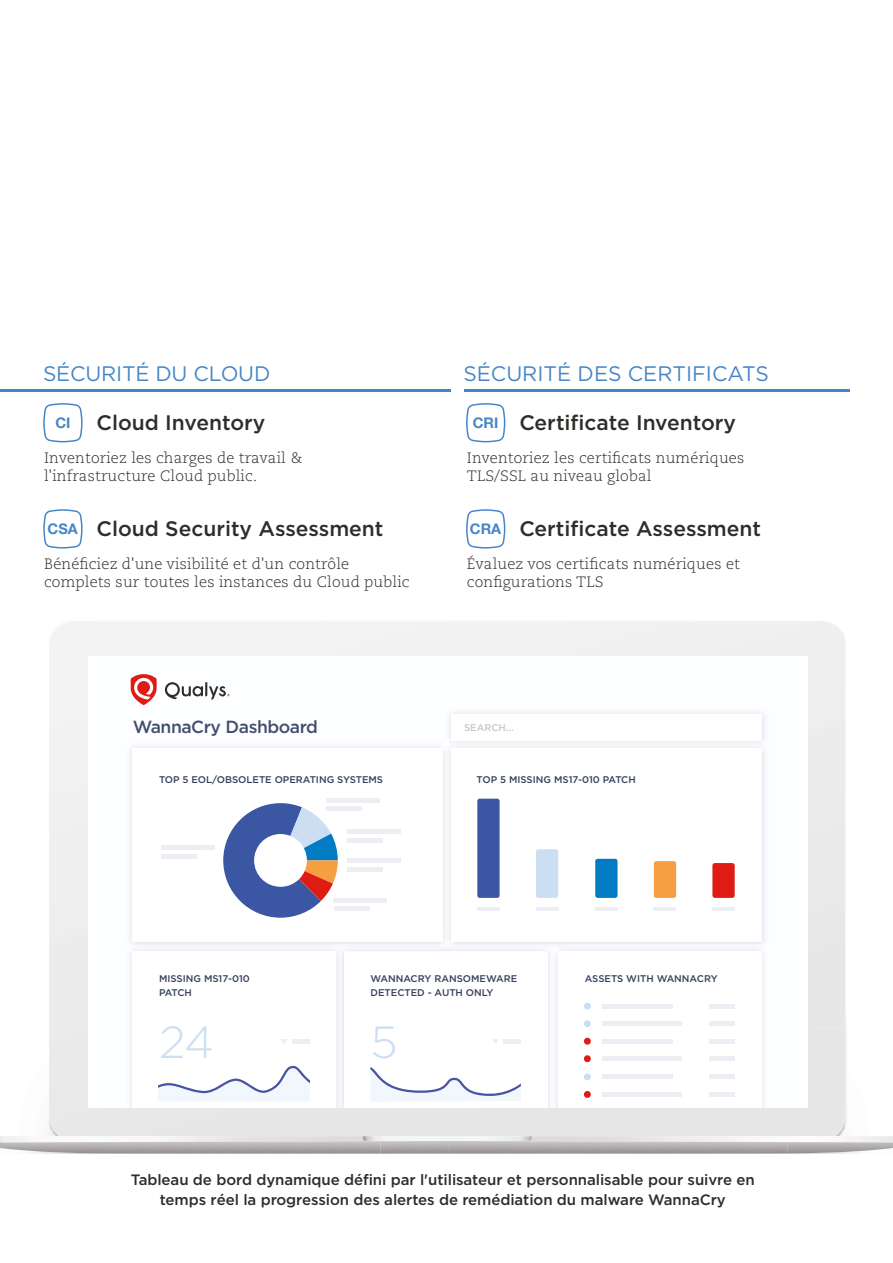
<style>
.page{position:relative;width:893px;height:1263px;background:#fff}
.page>*{position:absolute;margin:0;border:0;box-sizing:border-box;transform-origin:0 0}
.t1{font:300 45px "Gotham";color:#ccdff2}
.t2{font:500 21px "Gotham";color:#2f2c29}
.t3{font:21px "Gotham";color:#4686c6}
.t4{font:500 17.55px "Gotham";letter-spacing:-.025em;color:#424f6f}
.t5{font:300 15px/18px "Caecilia LT Pro 45";letter-spacing:.01em;color:#2f2c29}
.t6{font:500 15px/19.5px "Gotham";letter-spacing:-.005em;color:#2f2c29;text-align:center}
.t7{font:700 14.55px "Helvetica Neue";color:#4686c6}
.t8{font:500 9.75px/14.1px "Gotham";color:#353f5b}
.t9{font:500 9.75px "Gotham";color:#c7c7c6}
</style>
<div class="page">
<img style="left:834px;top:1153px;width:18px;height:1px">
<img style="left:845px;top:1018px;width:2px;height:108px">
<img style="left:845px;top:790px;width:1px;height:326px">
<svg style="left:0;top:1136px;width:893px;height:5px"></svg>
<img style="left:0;top:1141px;width:893px;height:12px">
<img style="left:808px;top:658px;width:1px;height:450px">
<img style="left:762px;top:953px;width:1px;height:155px">
<img style="left:336px;top:952px;width:222px;height:156px">
<hr style="left:709px;top:1004px;width:26px;height:4px;background:#edeef3">
<hr style="left:602px;top:1004px;width:71px;height:4px;background:#edeef3">
<div style="left:584px;top:1003px;width:7px;height:6px;background:#ccdff2;border-radius:50%"></div>
<div style="left:709px;top:1021px;width:26px;height:5px;background:#edeef3"></div>
<div style="left:602px;top:1021px;width:79px;height:5px;background:#edeef3"></div>
<div style="left:584px;top:1020px;width:7px;height:7px;background:#ccdff2;border-radius:50%"></div>
<hr style="left:709px;top:1039px;width:26px;height:4px;background:#edeef3">
<hr style="left:602px;top:1039px;width:71px;height:4px;background:#edeef3">
<div style="left:584px;top:1038px;width:7px;height:7px;background:#df1c13;border-radius:50%"></div>
<div style="left:709px;top:1056px;width:26px;height:5px;background:#edeef3"></div>
<div style="left:602px;top:1056px;width:79px;height:5px;background:#edeef3"></div>
<div style="left:584px;top:1055px;width:7px;height:7px;background:#df1c13;border-radius:50%"></div>
<hr style="left:709px;top:1075px;width:26px;height:4px;background:#edeef3">
<hr style="left:602px;top:1075px;width:71px;height:4px;background:#edeef3">
<div style="left:584px;top:1073px;width:7px;height:7px;background:#ccdff2;border-radius:50%"></div>
<hr style="left:709px;top:1092px;width:26px;height:4px;background:#edeef3">
<hr style="left:602px;top:1092px;width:79px;height:4px;background:#edeef3">
<div style="left:584px;top:1091px;width:7px;height:7px;background:#df1c13;border-radius:50%"></div>
<img style="left:550px;top:952px;width:7px;height:155px">
<div style="left:344px;top:951px;width:203px;height:156px;background:#fff"></div>
<svg style="left:370px;top:1067px;width:151px;height:35px"></svg>
<hr style="left:504px;top:1039px;width:17px;height:4px;background:#edeef3">
<svg style="left:492px;top:1039px;width:7px;height:5px"></svg>
<img style="left:336px;top:952px;width:6px;height:155px">
<img style="left:131px;top:953px;width:1px;height:154px">
<hr style="left:292px;top:1039px;width:17px;height:4px;background:#edeef3">
<svg style="left:281px;top:1039px;width:6px;height:5px"></svg>
<svg style="left:159px;top:1066px;width:150px;height:35px"></svg>
<div style="left:452px;top:945px;width:314px;height:7px;background:#f5f6fa"></div>
<img style="left:558px;top:951px;width:203px;height:1px">
<svg style="left:550px;top:945px;width:7px;height:7px"></svg>
<img style="left:452px;top:951px;width:95px;height:1px">
<div style="left:477px;top:799px;width:23px;height:99px;background:#3b56a3;border-radius:2px"></div>
<div style="left:536px;top:849px;width:22px;height:49px;background:#ccdff2;border-radius:2px"></div>
<div style="left:595px;top:859px;width:22px;height:39px;background:#007bc4;border-radius:2px"></div>
<div style="left:654px;top:861px;width:22px;height:37px;background:#f59e42;border-radius:2px"></div>
<div style="left:712px;top:863px;width:23px;height:35px;background:#df1c13;border-radius:2px"></div>
<hr style="left:477px;top:908px;width:23px;height:3px;background:#edeef3">
<hr style="left:536px;top:908px;width:22px;height:3px;background:#edeef3">
<hr style="left:595px;top:908px;width:22px;height:3px;background:#edeef3">
<hr style="left:654px;top:908px;width:22px;height:3px;background:#edeef3">
<hr style="left:712px;top:908px;width:23px;height:3px;background:#edeef3">
<svg style="left:336px;top:947px;width:6px;height:5px"></svg>
<svg style="left:442px;top:949px;width:10px;height:2px"></svg>
<svg style="left:223px;top:803px;width:115px;height:115px"></svg>
<div style="left:254px;top:834px;width:53px;height:53px;background:#fff;border-radius:50%"></div>
<hr style="left:162px;top:846px;width:53px;height:4px;background:#edeef3">
<div style="left:162px;top:854px;width:35px;height:5px;background:#edeef3"></div>
<hr style="left:326px;top:798px;width:53px;height:4px;background:#edeef3">
<hr style="left:326px;top:807px;width:36px;height:4px;background:#edeef3">
<div style="left:348px;top:829px;width:53px;height:5px;background:#edeef3"></div>
<hr style="left:348px;top:838px;width:35px;height:4px;background:#edeef3">
<hr style="left:348px;top:859px;width:53px;height:4px;background:#edeef3">
<div style="left:348px;top:867px;width:35px;height:5px;background:#edeef3"></div>
<hr style="left:334px;top:898px;width:53px;height:4px;background:#edeef3">
<hr style="left:334px;top:907px;width:35px;height:4px;background:#edeef3">
<svg style="left:165px;top:682px;width:65px;height:18px"></svg>
<svg style="left:130px;top:674px;width:27px;height:31px"></svg>
<hr style="left:0;top:389px;width:451px;height:2px;background:#4686c6">
<hr style="left:464px;top:389px;width:386px;height:2px;background:#4686c6">
<svg style="left:466px;top:403px;width:39px;height:39px"></svg>
<svg style="left:43px;top:403px;width:40px;height:39px"></svg>
<svg style="left:466px;top:509px;width:39px;height:40px"></svg>
<svg style="left:43px;top:509px;width:40px;height:40px"></svg>
<h2 class="t3" style="left:43px;top:362px;width:229px">SÉCURITÉ DU CLOUD</h2>
<h2 class="t3" style="left:463px;top:362px;width:307px">SÉCURITÉ DES CERTIFICATS</h2>
<h2 class="t2" style="left:519px;top:411px;width:218px">Certificate Inventory</h2>
<p class="t5" style="left:467px;top:448px;width:279px">Inventoriez les certificats numériques<br>TLS/SSL au niveau global</p>
<h2 class="t2" style="left:97px;top:411px;width:170px">Cloud Inventory</h2>
<p class="t5" style="left:44px;top:448px;width:260px">Inventoriez les charges de travail &amp; l'infrastructure Cloud public.</p>
<p class="t7" style="left:55px;top:412px;width:17px">CI</p>
<p class="t7" style="left:473px;top:412px;width:27px">CRI</p>
<h2 class="t2" style="left:97px;top:517px;width:289px">Cloud Security Assessment</h2>
<p class="t5" style="left:44px;top:554px;width:367px">Bénéficiez d'une visibilité et d'un contrôle complets sur toutes les instances du Cloud public</p>
<p class="t7" style="left:48px;top:518px;width:32px">CSA</p>
<h2 class="t2" style="left:519px;top:517px;width:243px">Certificate Assessment</h2>
<p class="t5" style="left:467px;top:554px;width:275px">Évaluez vos certificats numériques et configurations TLS</p>
<p class="t7" style="left:470px;top:518px;width:33px">CRA</p>
<p class="t4" style="left:133px;top:716px;width:187px">WannaCry Dashboard</p>
<p class="t9" style="left:464px;top:722px;width:51px">SEARCH...</p>
<p class="t8" style="left:159px;top:772px;width:226px">TOP 5 EOL/OBSOLETE OPERATING SYSTEMS</p>
<p class="t8" style="left:477px;top:772px;width:161px">TOP 5 MISSING MS17-010 PATCH</p>
<p class="t8" style="left:159px;top:972px;width:92px">MISSING MS17-010<br>PATCH</p>
<h1 class="t1" style="left:159px;top:1017px;width:56px">24</h1>
<p class="t8" style="left:370px;top:972px;width:148px">WANNACRY RANSOMEWARE</p>
<p class="t8" style="left:585px;top:972px;width:135px">ASSETS WITH WANNACRY</p>
<p class="t8" style="left:370px;top:986px;width:124px">DETECTED - AUTH ONLY</p>
<h1 class="t1" style="left:370px;top:1017px;width:29px">5</h1>
<p class="t6" style="left:131px;top:1170px;width:626px">Tableau de bord dynamique défini par l'utilisateur et personnalisable pour suivre en temps réel la progression des alertes de remédiation du malware WannaCry</p>
</div>
